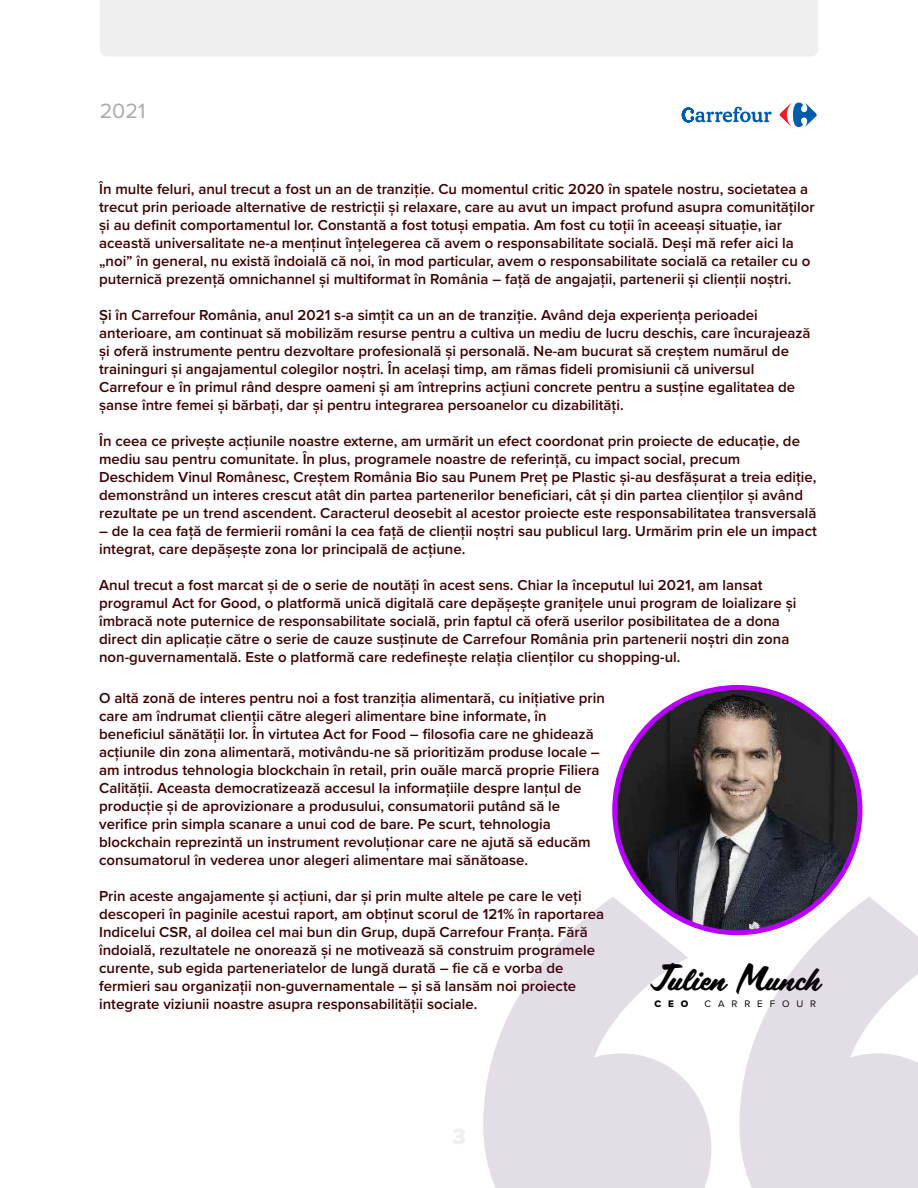
<style>
.page{position:relative;width:918px;height:1188px;background:#fff}
.page>*{position:absolute;margin:0;border:0;box-sizing:border-box;transform-origin:0 0}
.t1{font:32.5px "Scriptorama JF Tradeshow";color:#000}
.t2{font:21.45px "Proxima Nova";color:#aaa}
.t3{font:600 15px/18px "Proxima Nova";color:#3e0000}
.t4{font:9.85px "Proxima Nova";letter-spacing:.7em;color:#000}
.t5{font:9.85px "Proxima Nova Extrabld";color:#000}
</style>
<div class="page">
<div style="left:100px;top:0;width:718px;height:56px;background:#efefef"></div>
<svg style="left:780px;top:103px;width:37px;height:24px"></svg>
<svg style="left:682px;top:107px;width:90px;height:15px"></svg>
<svg style="left:615px;top:687px;width:245px;height:210px;background:#655865"></svg>
<svg style="left:483px;top:897px;width:435px;height:291px;fill:#e3dde6"></svg>
<h2 class="t2" style="left:100px;top:95px;width:47px">2021</h2>
<p class="t3" style="left:99px;top:180px;width:717px">În multe feluri, anul trecut a fost un an de tranziție. Cu momentul critic 2020 în spatele nostru, societatea a trecut prin perioade alternative de restricții și relaxare, care au avut un impact profund asupra comunităților și au definit comportamentul lor. Constantă a fost totuși empatia. Am fost cu toții în aceeași situație, iar această universalitate ne-a menținut înțelegerea că avem o responsabilitate socială. Deși mă refer aici la „noi” în general, nu există îndoială că noi, în mod particular, avem o responsabilitate socială ca retailer cu o puternică prezență omnichannel și multiformat în România – față de angajații, partenerii și clienții noștri.</p>
<p class="t3" style="left:99px;top:306px;width:713px">Și în Carrefour România, anul 2021 s-a simțit ca un an de tranziție. Având deja experiența perioadei anterioare, am continuat să mobilizăm resurse pentru a cultiva un mediu de lucru deschis, care încurajează și oferă instrumente pentru dezvoltare profesională și personală. Ne-am bucurat să creștem numărul de traininguri și angajamentul colegilor noștri. În același timp, am rămas fideli promisiunii că universul Carrefour e în primul rând despre oameni și am întreprins acțiuni concrete pentru a susține egalitatea de șanse între femei și bărbați, dar și pentru integrarea persoanelor cu dizabilități.</p>
<p class="t3" style="left:99px;top:432px;width:719px">În ceea ce privește acțiunile noastre externe, am urmărit un efect coordonat prin proiecte de educație, de mediu sau pentru comunitate. În plus, programele noastre de referință, cu impact social, precum Deschidem Vinul Românesc, Creștem România Bio sau Punem Preț pe Plastic și-au desfășurat a treia ediție, demonstrând un interes crescut atât din partea partenerilor beneficiari, cât și din partea clienților și având rezultate pe un trend ascendent. Caracterul deosebit al acestor proiecte este responsabilitatea transversală</p>
<p class="t3" style="left:99px;top:522px;width:719px">– de la cea față de fermierii români la cea față de clienții noștri sau publicul larg. Urmărim prin ele un impact integrat, care depășește zona lor principală de acțiune.</p>
<p class="t3" style="left:99px;top:576px;width:699px">Anul trecut a fost marcat și de o serie de noutăți în acest sens. Chiar la începutul lui 2021, am lansat programul Act for Good, o platformă unică digitală care depășește granițele unui program de loializare și îmbracă note puternice de responsabilitate socială, prin faptul că oferă userilor posibilitatea de a dona direct din aplicație către o serie de cauze susținute de Carrefour România prin partenerii noștri din zona non-guvernamentală. Este o platformă care redefinește relația clienților cu shopping-ul.</p>
<p class="t3" style="left:99px;top:688px;width:507px">O altă zonă de interes pentru noi a fost tranziția alimentară, cu inițiative prin care am îndrumat clienții către alegeri alimentare bine informate, în beneficiul sănătății lor. În virtutea Act for Food – filosofia care ne ghidează acțiunile din zona alimentară, motivându-ne să prioritizăm produse locale – am introdus tehnologia blockchain în retail, prin ouăle marcă proprie Filiera Calității. Aceasta democratizează accesul la informațiile despre lanțul de producție și de aprovizionare a produsului, consumatorii putând să le verifice prin simpla scanare a unui cod de bare. Pe scurt, tehnologia blockchain reprezintă un instrument revoluționar care ne ajută să educăm consumatorul în vederea unor alegeri alimentare mai sănătoase.</p>
<p class="t3" style="left:99px;top:886px;width:507px">Prin aceste angajamente și acțiuni, dar și prin multe altele pe care le veți descoperi în paginile acestui raport, am obținut scorul de 121% în raportarea Indicelui CSR, al doilea cel mai bun din Grup, după Carrefour Franța. Fără îndoială, rezultatele ne onorează și ne motivează să construim programele curente, sub egida parteneriatelor de lungă durată – fie că e vorba de fermieri sau organizații non-guvernamentale – și să lansăm noi proiecte integrate viziunii noastre asupra responsabilității sociale.</p>
<h1 class="t1" style="left:650px;top:955px;width:172px">Julien Munch</h1>
<p class="t5" style="left:654px;top:997px;width:35px">CEO</p>
<p class="t4" style="left:705px;top:997px;width:113px">CARREFOUR</p>
</div>
